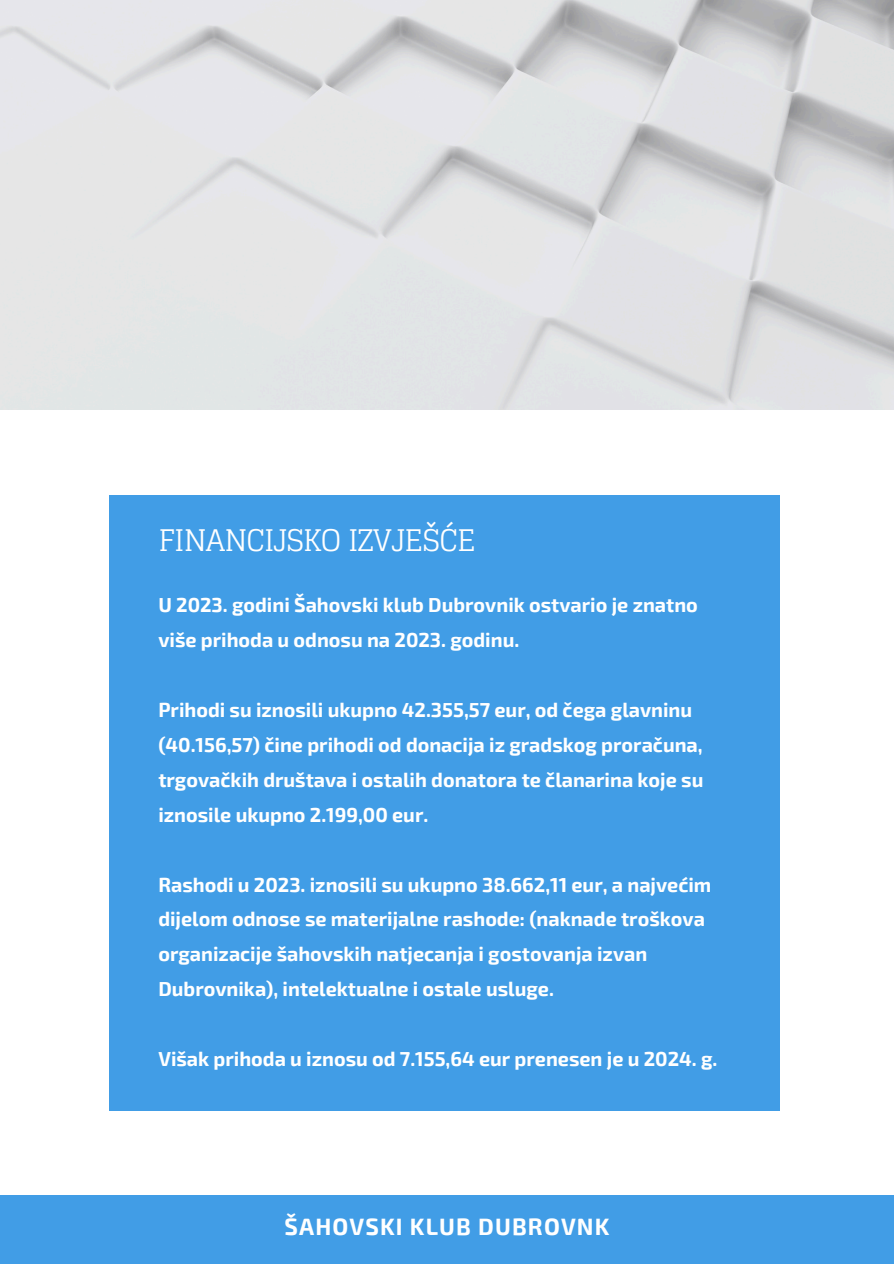
<style>
.page{position:relative;width:894px;height:1264px;background:#fff}
.page>*{position:absolute;margin:0;border:0;box-sizing:border-box;transform-origin:0 0}
.t1{font:29.85px "Glegoo";letter-spacing:-.03em;color:#fff}
.t2{font:700 23.1px "Exo 2";letter-spacing:.05em;color:#fff}
.t3{font:700 19.8px/34.8px "Exo 2";color:#fff}
</style>
<div class="page">
<div style="left:109px;top:495px;width:670px;height:615px;background:#419de6"></div>
<div style="left:0;top:1195px;width:893px;height:68px;background:#419de6"></div>
<h1 class="t1" style="left:158px;top:523px;width:318px">FINANCIJSKO IZVJEŠĆE</h1>
<p class="t3" style="left:158px;top:587px;width:541px">U 2023. godini Šahovski klub Dubrovnik ostvario je znatno više prihoda u odnosu na 2023. godinu.</p>
<p class="t3" style="left:158px;top:691px;width:546px">Prihodi su iznosili ukupno 42.355,57 eur, od čega glavninu (40.156,57) čine prihodi od donacija iz gradskog proračuna, trgovačkih društava i ostalih donatora te članarina koje su iznosile ukupno 2.199,00 eur.</p>
<p class="t3" style="left:158px;top:866px;width:554px">Rashodi u 2023. iznosili su ukupno 38.662,11 eur, a najvećim dijelom odnose se materijalne rashode: (naknade troškova organizacije šahovskih natjecanja i gostovanja izvan Dubrovnika), intelektualne i ostale usluge.</p>
<p class="t3" style="left:158px;top:1040px;width:560px">Višak prihoda u iznosu od 7.155,64 eur prenesen je u 2024. g.</p>
<h2 class="t2" style="left:284px;top:1211px;width:326px">ŠAHOVSKI KLUB DUBROVNK</h2>
</div>
